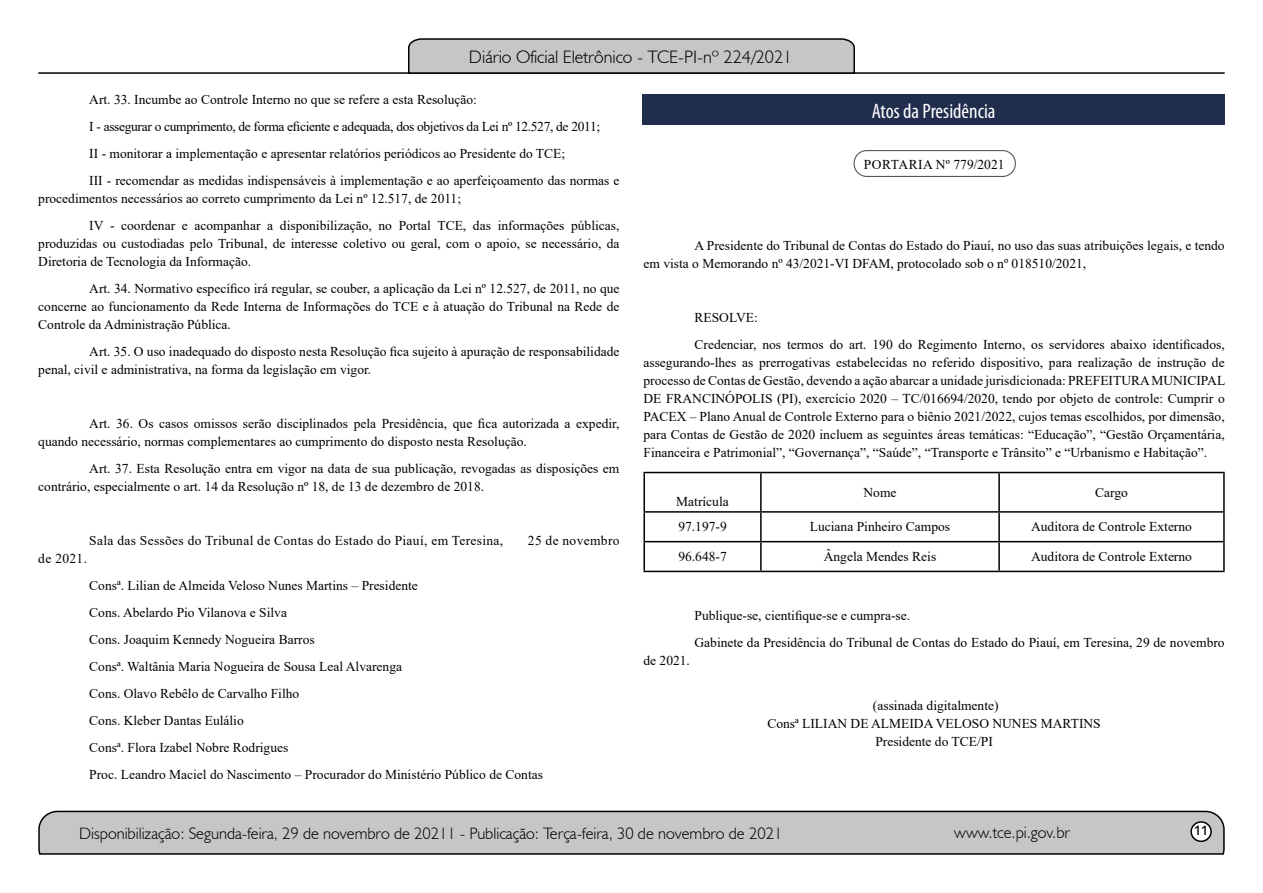
<style>
.page{position:relative;width:1263px;height:893px;background:#fff}
.page>*{position:absolute;margin:0;border:0;box-sizing:border-box;transform-origin:0 0}
.t1{font:condensed 21px "Myriad Pro";color:#fff}
.t2{font:300 18px "Humanist 521 BT";color:#000}
.t3{font:300 16.5px "Humanist 521 BT";color:#000}
.t4{font:15px "Estrangelo Edessa";color:#000}
.t5{font:13.5px/18px "Times New Roman";color:#000}
.t6{font:13.5px "Times New Roman";letter-spacing:.025em;color:#000}
</style>
<div class="page">
<svg style="left:38px;top:810px;width:1187px;height:45px;background:#b9b9b9"></svg>
<div style="left:1191px;top:822px;width:20px;height:19px;background:#fff;border-radius:50%"></div>
<div style="left:1190px;top:821px;width:22px;height:21px;border:2px solid #000;border-radius:50%"></div>
<hr style="left:38px;top:72px;width:1187px;height:2px;background:#000">
<svg style="left:407px;top:38px;width:449px;height:36px;background:#b4b4b4"></svg>
<div style="left:642px;top:94px;width:583px;height:31px;background:#212d4c"></div>
<hr style="left:643px;top:472px;width:118px;height:1px;background:#000">
<hr style="left:643px;top:473px;width:2px;height:38px;background:#000">
<hr style="left:761px;top:472px;width:238px;height:1px;background:#000">
<hr style="left:760px;top:473px;width:2px;height:38px;background:#000">
<hr style="left:999px;top:472px;width:226px;height:1px;background:#000">
<hr style="left:998px;top:473px;width:2px;height:38px;background:#000">
<hr style="left:1223px;top:473px;width:2px;height:38px;background:#000">
<hr style="left:643px;top:511px;width:118px;height:2px;background:#000">
<hr style="left:643px;top:513px;width:2px;height:28px;background:#000">
<hr style="left:761px;top:511px;width:238px;height:2px;background:#000">
<hr style="left:760px;top:513px;width:2px;height:28px;background:#000">
<hr style="left:999px;top:511px;width:226px;height:2px;background:#000">
<hr style="left:998px;top:513px;width:2px;height:28px;background:#000">
<hr style="left:1223px;top:513px;width:2px;height:28px;background:#000">
<hr style="left:643px;top:541px;width:118px;height:1px;background:#000">
<hr style="left:643px;top:542px;width:2px;height:29px;background:#000">
<hr style="left:761px;top:541px;width:238px;height:1px;background:#000">
<hr style="left:760px;top:542px;width:2px;height:29px;background:#000">
<hr style="left:999px;top:541px;width:226px;height:1px;background:#000">
<hr style="left:998px;top:542px;width:2px;height:29px;background:#000">
<hr style="left:1223px;top:542px;width:2px;height:29px;background:#000">
<hr style="left:643px;top:571px;width:118px;height:1px;background:#000">
<hr style="left:761px;top:571px;width:238px;height:1px;background:#000">
<hr style="left:999px;top:571px;width:226px;height:1px;background:#000">
<div style="left:853px;top:150px;width:163px;height:27px;border:1px solid #575756;border-radius:13px"></div>
<h2 class="t2" style="left:469px;top:46px;width:325px">Diário Oficial Eletrônico - TCE-PI-nº 224/2021</h2>
<p class="t5" style="left:89px;top:85px;width:532px;line-height:27px">Art. 33. Incumbe ao Controle Interno no que se refere a esta Resolução:<br>I - assegurar o cumprimento, de forma eficiente e adequada, dos objetivos da Lei nº 12.527, de 2011;<br>II - monitorar a implementação e apresentar relatórios periódicos ao Presidente do TCE;<br>III - recomendar as medidas indispensáveis à implementação e ao aperfeiçoamento das normas e</p>
<p class="t5" style="left:89px;top:184px;width:532px;line-height:27px;text-indent:-51px">procedimentos necessários ao correto cumprimento da Lei nº 12.517, de 2011;<br>IV - coordenar e acompanhar a disponibilização, no Portal TCE, das informações públicas,</p>
<p class="t5" style="left:38px;top:234px;width:583px">produzidas ou custodiadas pelo Tribunal, de interesse coletivo ou geral, com o apoio, se necessário, da<br>Diretoria de Tecnologia da Informação.</p>
<p class="t5" style="left:38px;top:279px;width:583px;text-align:justify;text-indent:51px">Art. 34. Normativo específico irá regular, se couber, a aplicação da Lei nº 12.527, de 2011, no que concerne ao funcionamento da Rede Interna de Informações do TCE e à atuação do Tribunal na Rede de Controle da Administração Pública.</p>
<p class="t5" style="left:38px;top:342px;width:583px;text-indent:51px">Art. 35. O uso inadequado do disposto nesta Resolução fica sujeito à apuração de responsabilidade penal, civil e administrativa, na forma da legislação em vigor.</p>
<h1 class="t1" style="left:872px;top:98px;width:125px">Atos da Presidência</h1>
<p class="t5" style="left:864px;top:155px;width:142px">PORTARIA Nº 779/2021</p>
<p class="t5" style="left:643px;top:236px;width:583px;text-indent:51px">A Presidente do Tribunal de Contas do Estado do Piauí, no uso das suas atribuições legais, e tendo em vista o Memorando nº 43/2021-VI DFAM, protocolado sob o nº 018510/2021,</p>
<p class="t5" style="left:694px;top:303px;width:532px;line-height:27px">RESOLVE:<br>Credenciar, nos termos do art. 190 do Regimento Interno, os servidores abaixo identificados,</p>
<p class="t5" style="left:643px;top:353px;width:583px;text-align:justify">assegurando-lhes as prerrogativas estabelecidas no referido dispositivo, para realização de instrução de processo de Contas de Gestão, devendo a ação abarcar a unidade jurisdicionada: PREFEITURA MUNICIPAL DE FRANCINÓPOLIS (PI), exercício 2020 – TC/016694/2020, tendo por objeto de controle: Cumprir o PACEX – Plano Anual de Controle Externo para o biênio 2021/2022, cujos temas escolhidos, por dimensão, para Contas de Gestão de 2020 incluem as seguintes áreas temáticas: “Educação”, “Gestão Orçamentária, Financeira e Patrimonial”, “Governança”, “Saúde”, “Transporte e Trânsito” e “Urbanismo e Habitação”.</p>
<p class="t5" style="left:676px;top:492px;width:54px">Matrícula</p>
<p class="t5" style="left:38px;top:414px;width:583px;text-indent:51px">Art. 36. Os casos omissos serão disciplinados pela Presidência, que fica autorizada a expedir, quando necessário, normas complementares ao cumprimento do disposto nesta Resolução.</p>
<p class="t5" style="left:38px;top:459px;width:583px;text-indent:51px">Art. 37. Esta Resolução entra em vigor na data de sua publicação, revogadas as disposições em contrário, especialmente o art. 14 da Resolução nº 18, de 13 de dezembro de 2018.</p>
<p class="t5" style="left:863px;top:483px;width:34px">Nome</p>
<p class="t5" style="left:1095px;top:483px;width:34px">Cargo</p>
<p class="t6" style="left:89px;top:531px;width:416px">Sala das Sessões do Tribunal de Contas do Estado do Piauí, em Teresina,</p>
<p class="t6" style="left:528px;top:531px;width:93px">25 de novembro</p>
<p class="t5" style="left:38px;top:549px;width:50px">de 2021.</p>
<p class="t5" style="left:89px;top:571px;width:455px;line-height:27px">Consª. Lilian de Almeida Veloso Nunes Martins – Presidente<br>Cons. Abelardo Pio Vilanova e Silva<br>Cons. Joaquim Kennedy Nogueira Barros<br>Consª. Waltânia Maria Nogueira de Sousa Leal Alvarenga<br>Cons. Olavo Rebêlo de Carvalho Filho<br>Cons. Kleber Dantas Eulálio<br>Consª. Flora Izabel Nobre Rodrigues<br>Proc. Leandro Maciel do Nascimento – Procurador do Ministério Público de Contas</p>
<p class="t5" style="left:678px;top:517px;width:50px">97.197-9</p>
<p class="t5" style="left:810px;top:517px;width:142px">Luciana Pinheiro Campos</p>
<p class="t5" style="left:1031px;top:517px;width:162px">Auditora de Controle Externo</p>
<p class="t5" style="left:678px;top:547px;width:50px">96.648-7</p>
<p class="t5" style="left:824px;top:547px;width:114px">Ângela Mendes Reis</p>
<p class="t5" style="left:1031px;top:547px;width:162px">Auditora de Controle Externo</p>
<p class="t5" style="left:694px;top:602px;width:532px;line-height:27px">Publique-se, cientifique-se e cumpra-se.<br>Gabinete da Presidência do Tribunal de Contas do Estado do Piauí, em Teresina, 29 de novembro</p>
<p class="t5" style="left:643px;top:651px;width:48px">de 2021.</p>
<p class="t5" style="left:767px;top:696px;width:335px;text-align:center">(assinada digitalmente)<br>Consª LILIAN DE ALMEIDA VELOSO NUNES MARTINS<br>Presidente do TCE/PI</p>
<p class="t3" style="left:79px;top:823px;width:705px">Disponibilização: Segunda-feira, 29 de novembro de 20211 - Publicação: Terça-feira, 30 de novembro de 2021</p>
<p class="t3" style="left:954px;top:822px;width:117px">www.tce.pi.gov.br</p>
<p class="t4" style="left:1194px;top:823px;width:16px">11</p>
</div>
